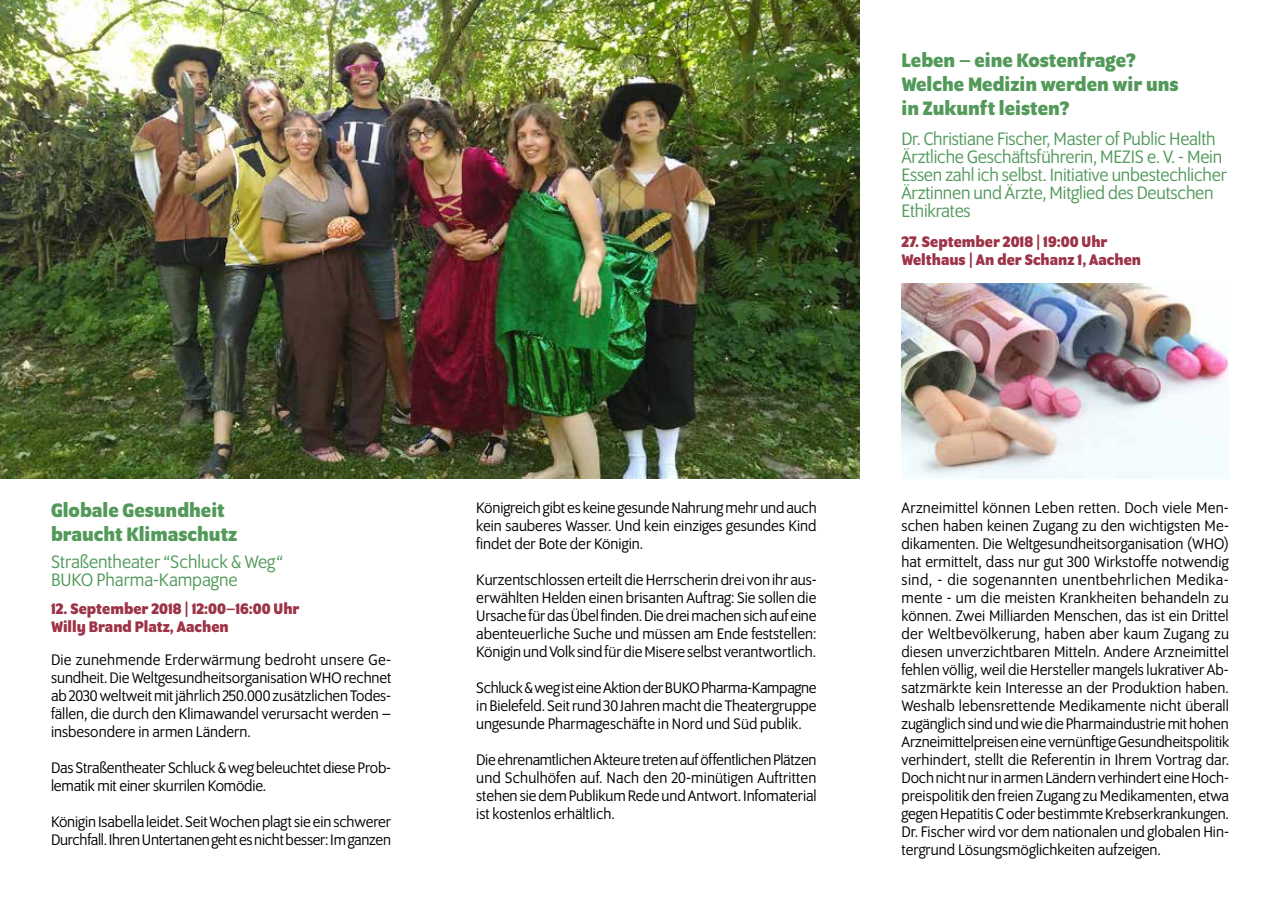
<style>
.page{position:relative;width:1280px;height:910px;background:#fff}
.page>*{position:absolute;margin:0;border:0;box-sizing:border-box;transform-origin:0 0}
.t1{font:700 21px/24px "Program OT";color:#52995a}
.t2{font:19.5px/18px "Program OT";letter-spacing:-.01em;color:#52995a}
.t3{font:16.5px/18px "Program OT";letter-spacing:-.005em;color:#000;text-align:justify}
.t4{font:700 16.5px/18px "Program OT";color:#9c3346}
</style>
<div class="page">
<img style="left:0;top:0;width:859px;height:478px">
<img style="left:901px;top:284px;width:328px;height:194px">
<p class="t1" style="left:901px;top:48px;width:279px">Leben – eine Kostenfrage?<br>Welche Medizin werden wir uns in Zukunft leisten?</p>
<p class="t2" style="left:901px;top:129px;width:327px">Dr. Christiane Fischer, Master of Public Health Ärztliche Geschäftsführerin, MEZIS e. V. - Mein Essen zahl ich selbst. Initiative unbestechlicher Ärztinnen und Ärzte, Mitglied des Deutschen Ethikrates</p>
<p class="t4" style="left:901px;top:232px;width:241px">27. September 2018 | 19:00 Uhr<br>Welthaus | An der Schanz 1, Aachen</p>
<p class="t1" style="left:51px;top:498px;width:188px">Globale Gesundheit braucht Klimaschutz</p>
<p class="t2" style="left:51px;top:552px;width:234px">Straßentheater “Schluck &amp; Weg“<br>BUKO Pharma-Kampagne</p>
<p class="t4" style="left:51px;top:600px;width:250px">12. September 2018 | 12:00–16:00 Uhr<br>Willy Brand Platz, Aachen</p>
<p class="t3" style="left:51px;top:651px;width:342px">Die zunehmende Erderwärmung bedroht unsere Ge&shy;sundheit. Die Weltgesundheitsorganisation WHO rechnet ab 2030 weltweit mit jährlich 250.000 zusätzlichen Todes&shy;fällen, die durch den Klimawandel verursacht werden – insbesondere in armen Ländern.</p>
<p class="t3" style="left:51px;top:759px;width:342px">Das Straßentheater Schluck &amp; weg beleuchtet diese Prob&shy;lematik mit einer skurrilen Komödie.</p>
<p class="t3" style="left:51px;top:813px;width:342px">Königin Isabella leidet. Seit Wochen plagt sie ein schwerer<br>Durchfall. Ihren Untertanen geht es nicht besser: Im ganzen</p>
<p class="t3" style="left:476px;top:499px;width:342px">Königreich gibt es keine gesunde Nahrung mehr und auch kein sauberes Wasser. Und kein einziges gesundes Kind findet der Bote der Königin.</p>
<p class="t3" style="left:476px;top:571px;width:342px">Kurzentschlossen erteilt die Herrscherin drei von ihr aus&shy;erwählten Helden einen brisanten Auftrag: Sie sollen die Ursache für das Übel finden. Die drei machen sich auf eine abenteuerliche Suche und müssen am Ende feststellen:<br>Königin und Volk sind für die Misere selbst verantwortlich.</p>
<p class="t3" style="left:476px;top:679px;width:342px">Schluck &amp; weg ist eine Aktion der BUKO Pharma-Kampagne in Bielefeld. Seit rund 30 Jahren macht die Theatergruppe ungesunde Pharmageschäfte in Nord und Süd publik.</p>
<p class="t3" style="left:476px;top:751px;width:342px">Die ehrenamtlichen Akteure treten auf öffentlichen Plätzen und Schulhöfen auf. Nach den 20-minütigen Auftritten stehen sie dem Publikum Rede und Antwort. Infomaterial ist kostenlos erhältlich.</p>
<p class="t3" style="left:901px;top:499px;width:329px">Arzneimittel können Leben retten. Doch viele Men&shy;schen haben keinen Zugang zu den wichtigsten Me&shy;dikamenten. Die Weltgesundheitsorganisation (WHO) hat ermittelt, dass nur gut 300 Wirkstoffe notwendig sind, - die sogenannten unentbehrlichen Medika&shy;mente - um die meisten Krankheiten behandeln zu können. Zwei Milliarden Menschen, das ist ein Drittel der Weltbevölkerung, haben aber kaum Zugang zu diesen unverzichtbaren Mitteln. Andere Arzneimittel fehlen völlig, weil die Hersteller mangels lukrativer Ab&shy;satzmärkte kein Interesse an der Produktion haben.<br>Weshalb lebensrettende Medikamente nicht überall zugänglich sind und wie die Pharmaindustrie mit hohen Arzneimittelpreisen eine vernünftige Gesundheitspolitik verhindert, stellt die Referentin in Ihrem Vortrag dar.<br>Doch nicht nur in armen Ländern verhindert eine Hoch&shy;preispolitik den freien Zugang zu Medikamenten, etwa gegen Hepatitis C oder bestimmte Krebserkrankungen.<br>Dr. Fischer wird vor dem nationalen und globalen Hin&shy;tergrund Lösungsmöglichkeiten aufzeigen.</p>
</div>
